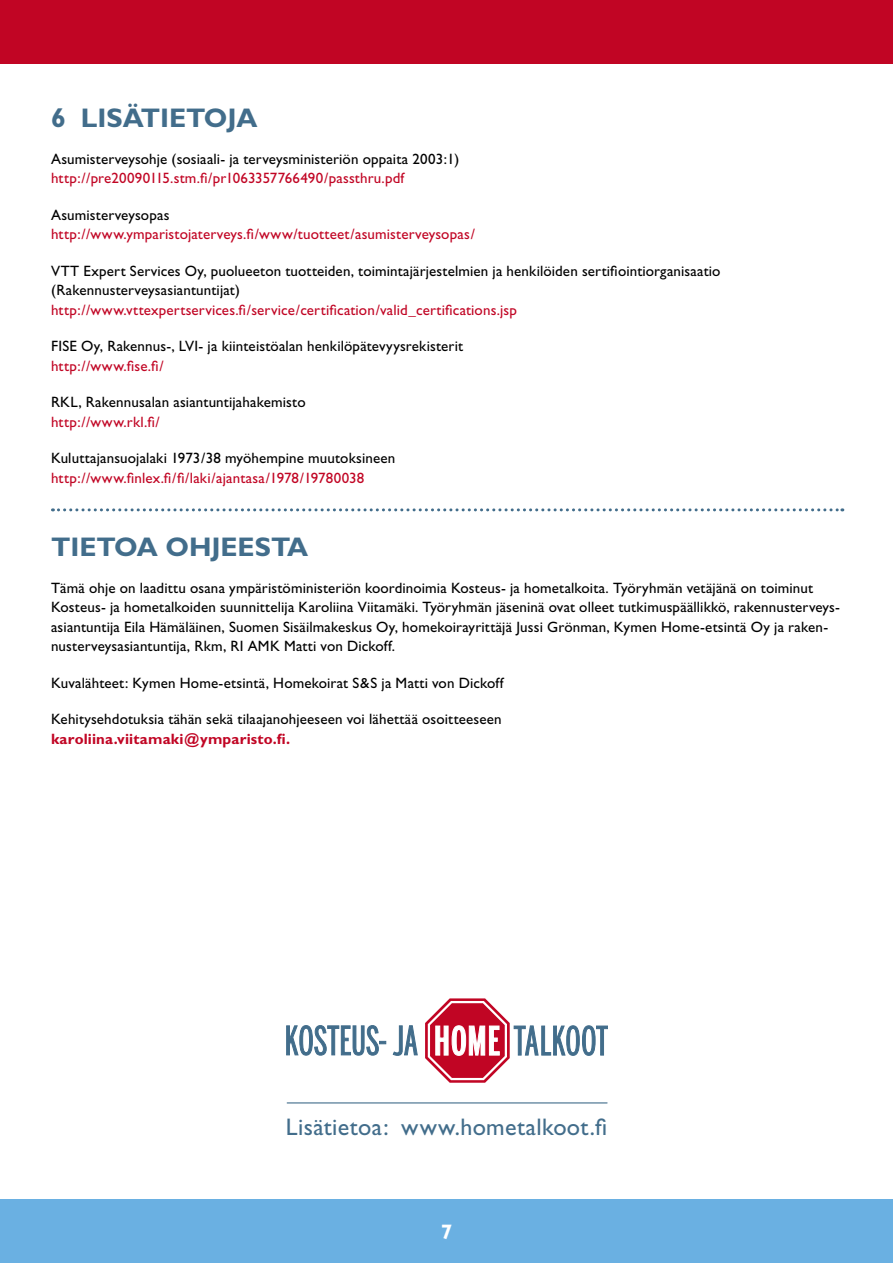
<style>
.page{position:relative;width:893px;height:1263px;background:#fff}
.page>*{position:absolute;margin:0;border:0;box-sizing:border-box;transform-origin:0 0}
.t1{font:700 27px "Gill Sans CE";color:#426d8b}
.t2{font:24px "Gill Sans CE";letter-spacing:.015em;color:#426d8b}
.t3{font:700 21px "Gill Sans CE";color:#fff}
.t4{font:15px/19.5px "Gill Sans CE";letter-spacing:.01em;color:#000}
.t5{font:15px "Gill Sans CE";letter-spacing:.01em;color:#c10524}
.t6{font:700 15px "Gill Sans CE";letter-spacing:.01em;color:#c10524}
</style>
<div class="page">
<div style="left:0;top:0;width:893px;height:64px;background:#c10524"></div>
<div style="left:0;top:1199px;width:893px;height:64px;background:#6ab0e2"></div>
<svg style="left:52px;top:508px;width:791px;height:3px"></svg>
<svg style="left:287px;top:1025px;width:130px;height:30px"></svg>
<svg style="left:425px;top:998px;width:183px;height:85px"></svg>
<hr style="left:287px;top:1102px;width:320px;height:1px;background:#426d8b">
<h1 class="t1" style="left:51px;top:102px;width:208px">6 LISÄTIETOJA</h1>
<p class="t4" style="left:51px;top:149px;width:410px">Asumisterveysohje (sosiaali- ja terveysministeriön oppaita 2003:1)</p>
<p class="t5" style="left:51px;top:170px;width:355px">http://pre20090115.stm.fi/pr1063357766490/passthru.pdf</p>
<p class="t4" style="left:51px;top:205px;width:120px">Asumisterveysopas</p>
<p class="t5" style="left:51px;top:226px;width:425px">http://www.ymparistojaterveys.fi/www/tuotteet/asumisterveysopas/</p>
<p class="t4" style="left:51px;top:261px;width:11px">VTT</p>
<p class="t4" style="left:51px;top:261px;width:671px;text-indent:33px">Expert Services Oy, puolueeton tuotteiden, toimintajärjestelmien ja henkilöiden sertifiointiorganisaatio (Rakennusterveysasiantuntijat)</p>
<p class="t5" style="left:51px;top:301px;width:467px">http://www.vttexpertservices.fi/service/certification/valid_certifications.jsp</p>
<p class="t4" style="left:51px;top:337px;width:414px">FISE Oy, Rakennus-, LVI - ja kiinteistöalan henkilöpätevyysrekisterit</p>
<p class="t5" style="left:51px;top:357px;width:114px">http://www.fise.fi/</p>
<p class="t4" style="left:51px;top:393px;width:10px">RKL</p>
<p class="t4" style="left:78px;top:393px;width:229px">, Rakennusalan asiantuntijahakemisto</p>
<p class="t5" style="left:51px;top:413px;width:110px">http://www.rkl.fi/</p>
<p class="t4" style="left:51px;top:449px;width:346px">Kuluttajansuojalaki 1973/38 myöhempine muutoksineen</p>
<p class="t5" style="left:51px;top:469px;width:315px">http://www.finlex.fi/fi/laki/ajantasa/1978/19780038</p>
<h1 class="t1" style="left:51px;top:531px;width:259px">TIETOA OHJEESTA</h1>
<p class="t4" style="left:51px;top:578px;width:790px">Tämä ohje on laadittu osana ympäristöministeriön koordinoimia Kosteus- ja hometalkoita. Työryhmän vetäjänä on toiminut Kosteus- ja hometalkoiden suunnittelija Karoliina Viitamäki. Työryhmän jäseninä ovat olleet tutkimuspäällikkö, rakennusterveys&shy;asiantuntija Eila Hämäläinen, Suomen Sisäilmakeskus Oy, homekoirayrittäjä Jussi Grönman, Kymen Home-etsintä Oy ja raken&shy;nusterveysasiantuntija, Rkm, RI AMK</p>
<p class="t4" style="left:284px;top:637px;width:113px">M atti von Dickoff.</p>
<p class="t4" style="left:51px;top:673px;width:454px">Kuvalähteet: Kymen Home-etsintä, Homekoirat S&amp;S ja M atti von Dickoff</p>
<p class="t4" style="left:51px;top:710px;width:452px">Kehitysehdotuksia tähän sekä tilaajanohjeeseen voi lähettää osoitteeseen</p>
<p class="t6" style="left:51px;top:730px;width:241px">karoliina.viitamaki@ymparisto.fi.</p>
<h2 class="t2" style="left:286px;top:1113px;width:323px">Lisätietoa: www.hometalkoot.fi</h2>
<h3 class="t3" style="left:441px;top:1220px;width:13px">7</h3>
</div>
